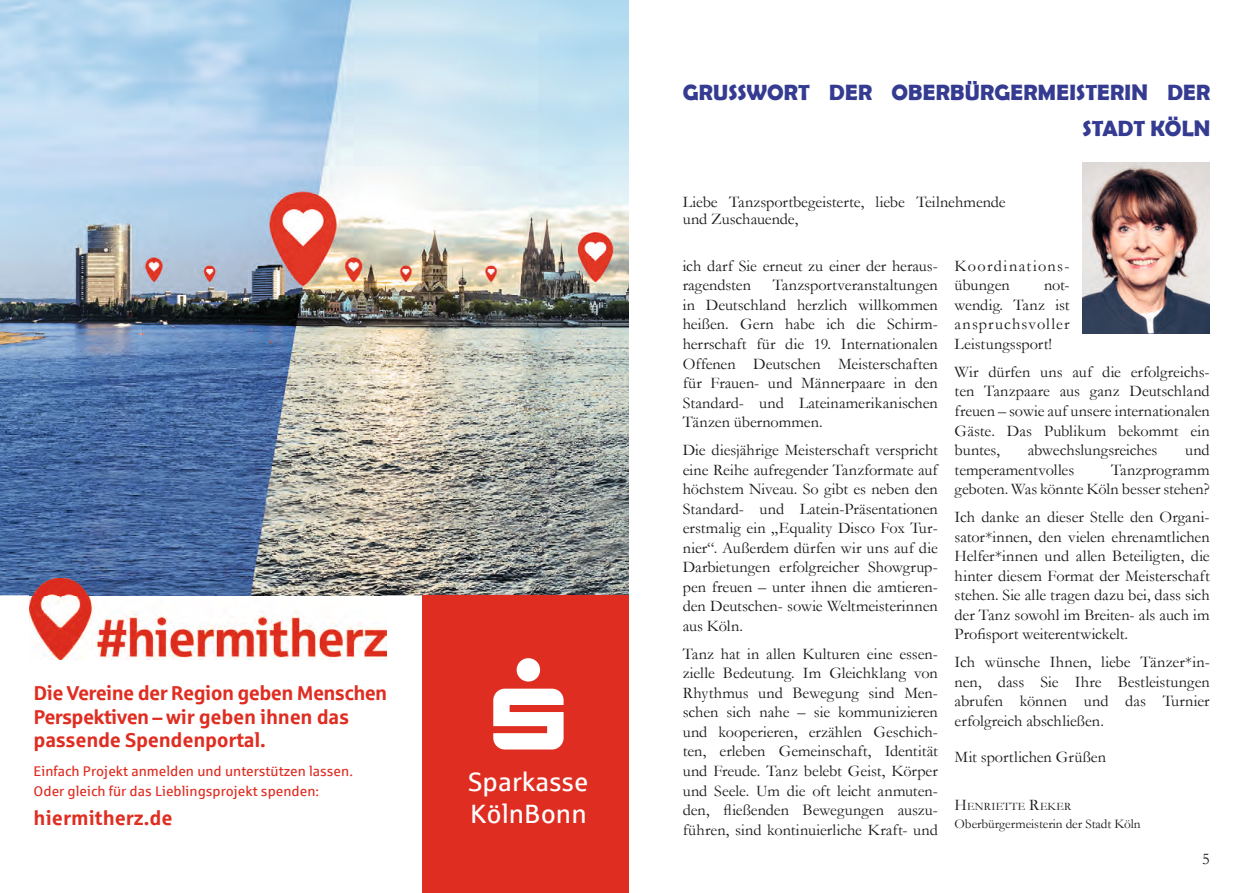
<style>
.page{position:relative;width:1259px;height:893px;background:#fff}
.page>*{position:absolute;margin:0;border:0;box-sizing:border-box;transform-origin:0 0}
.t1{font:26.55px/31.8px "Sparkasse Rg";color:#fff}
.t2{font:700 22.2px/35.5px "Berlin Sans FB Demi";letter-spacing:.005em;color:#343b91;text-align:right}
.t3{font:700 20.1px/23.4px "Sparkasse Rg";letter-spacing:-.035em;color:#df2d21}
.t4{font:700 20.1px "Sparkasse Rg";letter-spacing:-.015em;color:#df2d21}
.t5{font:16.35px/19.5px "Garamond";color:#171818;text-align:justify}
.t6{font:16.35px/19.5px "Garamond";letter-spacing:.07em;color:#171818}
.t7{font:14.1px/19.8px "Sparkasse Rg";color:#df2d21}
.t8{font:13.35px "Garamond";letter-spacing:-.005em;color:#171818}
.t9{font:11.4px "Garamond";letter-spacing:.015em;color:#171818}
.s1{font-size:16.35px}
</style>
<div class="page">
<img style="left:0;top:0;width:629px;height:595px">
<div style="left:421px;top:595px;width:208px;height:298px;background:#df2d21"></div>
<img style="left:29px;top:578px;width:357px;height:81px">
<img style="left:1082px;top:162px;width:127px;height:171px">
<p class="t3" style="left:34px;top:681px;width:355px">Die Vereine der Region geben Menschen<br>Perspektiven – wir geben ihnen das passende Spendenportal.</p>
<p class="t7" style="left:34px;top:761px;width:321px">Einfach Projekt anmelden und unterstützen lassen.<br>Oder gleich für das Lieblingsprojekt spenden:</p>
<p class="t4" style="left:34px;top:805px;width:141px">hiermitherz.de</p>
<h1 class="t1" style="left:468px;top:765px;width:122px">Sparkasse<br>KölnBonn</h1>
<h2 class="t2" style="left:683px;top:74px;width:529px">GRUSSWORT DER OBERBÜRGERMEISTERIN DER<br>STADT KÖLN</h2>
<p class="t5" style="left:683px;top:192px;width:324px;line-height:17.7px">Liebe Tanzsportbegeisterte, liebe Teilnehmende und Zuschauende,</p>
<p class="t5" style="left:683px;top:256px;width:257px">ich darf Sie erneut zu einer der heraus&shy;ragendsten</p>
<p class="t5" style="left:683px;top:275px;width:257px;text-indent:90px">Tanzsportveranstaltungen in Deutschland herzlich willkommen heißen. Gern habe ich die Schirm&shy;herrschaft für die 19. Internationalen Offenen Deutschen Meisterschaften für Frauen- und Männerpaare in den Standard- und Lateinamerikanischen Tänzen übernommen.</p>
<p class="t5" style="left:683px;top:440px;width:257px">Die diesjährige Meisterschaft verspricht eine Reihe aufregender Tanzformate auf höchstem Niveau. So gibt es neben den Standard- und Latein-Präsentationen erstmalig ein „Equality Disco Fox Tur&shy;nier“. Außerdem dürfen wir uns auf die Darbietungen erfolgreicher Showgrup&shy;pen freuen – unter ihnen die amtieren&shy;den Deutschen- sowie Weltmeisterinnen aus Köln.</p>
<p class="t5" style="left:683px;top:643px;width:257px">Tanz hat in allen Kulturen eine essen&shy;zielle Bedeutung. Im Gleichklang von Rhythmus und Bewegung sind Men&shy;schen sich nahe – sie kommunizieren und kooperieren, erzählen Geschich&shy;ten, erleben Gemeinschaft, Identität und Freude. Tanz belebt Geist, Körper und Seele. Um die oft leicht anmuten&shy;den, fließenden Bewegungen auszu&shy;führen, sind kontinuierliche Kraft- und</p>
<p class="t6" style="left:954px;top:256px;width:116px">Koordinations&shy;übungen</p>
<p class="t5" style="left:954px;top:275px;width:116px;text-indent:89px">not&shy;wendig. Tanz ist anspruchsvoller Leistungssport!</p>
<p class="t5" style="left:954px;top:362px;width:257px">Wir dürfen uns auf die erfolgreichs&shy;ten Tanzpaare aus ganz Deutschland freuen – sowie auf unsere internationalen Gäste. Das Publikum bekommt ein buntes,</p>
<p class="t5" style="left:1027px;top:440px;width:131px">abwechslungsreiches</p>
<p class="t5" style="left:1185px;top:440px;width:26px">und</p>
<p class="t5" style="left:954px;top:459px;width:121px">temperamentvolles</p>
<p class="t5" style="left:954px;top:459px;width:257px;text-align:right">Tanzprogramm<br>geboten. Was könnte Köln besser stehen?</p>
<p class="t5" style="left:954px;top:507px;width:257px">Ich danke an dieser Stelle den Organi&shy;sator*innen, den vielen ehrenamtlichen Helfer*innen und allen Beteiligten, die hinter diesem Format der Meisterschaft stehen. Sie alle tragen dazu bei, dass sich der Tanz sowohl im Breiten- als auch im Profisport weiterentwickelt.</p>
<p class="t5" style="left:954px;top:652px;width:257px">Ich wünsche Ihnen, liebe Tänzer*in&shy;nen, dass Sie Ihre Bestleistungen abrufen können und das Turnier erfolgreich abschließen.</p>
<p class="t5" style="left:954px;top:747px;width:153px">Mit sportlichen Grüßen</p>
<p class="t9" style="left:954px;top:799px;width:118px"><span class="s1">H</span>ENRIETTE <span class="s1">R</span>EKER</p>
<p class="t8" style="left:954px;top:815px;width:187px">Oberbürgermeisterin der Stadt Köln</p>
<p class="t5" style="left:1202px;top:848px;width:9px">5</p>
</div>
